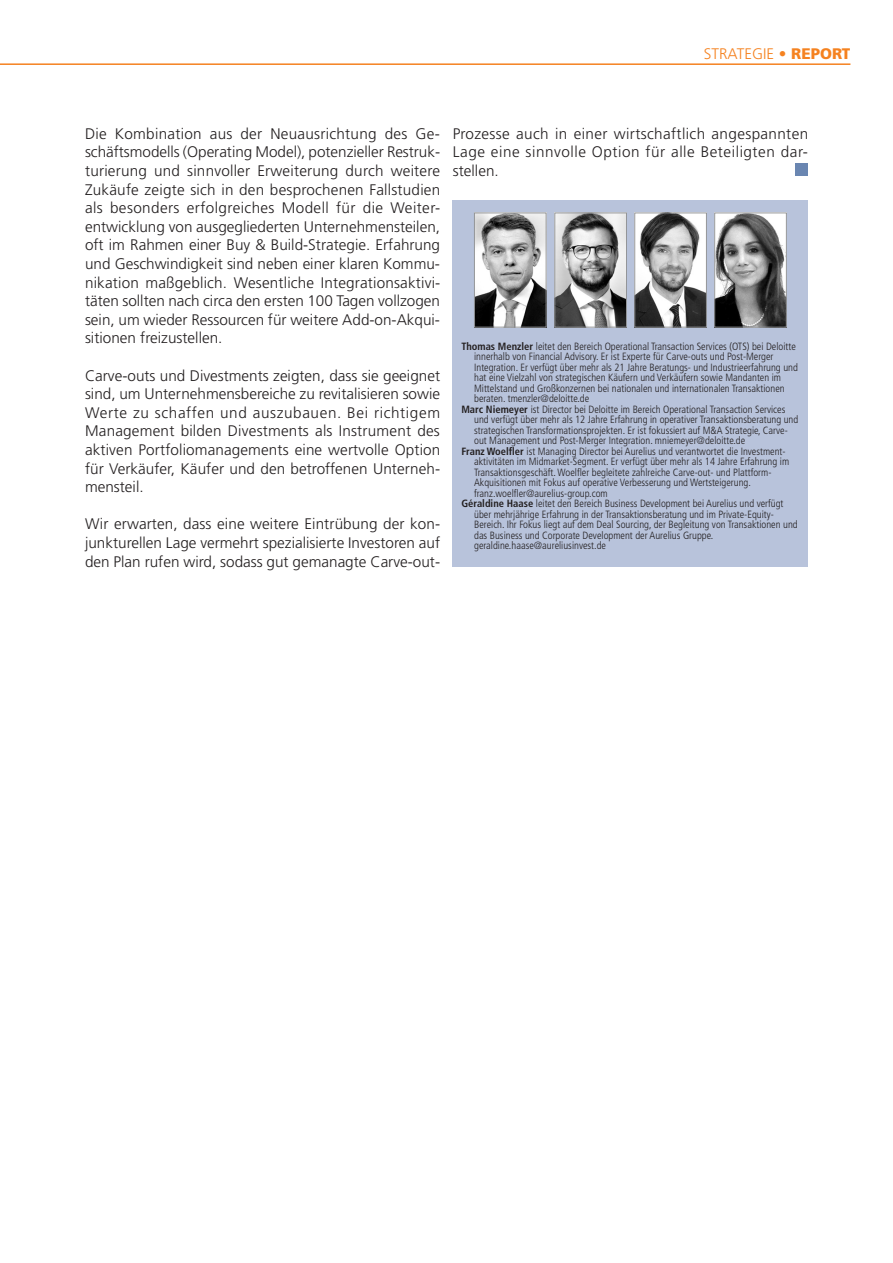
<style>
.page{position:relative;width:893px;height:1263px;background:#fff}
.page>*{position:absolute;margin:0;border:0;box-sizing:border-box;transform-origin:0 0}
.t1{font:300 15.3px/18.6px "Frutiger";color:#231f20;text-align:justify}
.t2{font:300 15.3px "Frutiger";color:#f58220}
.ArtAutorenkasten{font:300 condensed 10.5px/10.5px "Frutiger";color:#231f20}
.s1{font-weight:900}
.s2{font-weight:700}
</style>
<div class="page">
<div style="left:795px;top:163px;width:13px;height:13px;background:#6a86b1"></div>
<hr style="left:0;top:63px;width:850px;height:2px;background:#f58220">
<div style="left:453px;top:200px;width:355px;height:366px;background:#b8c3db"></div>
<img style="left:476px;top:215px;width:68px;height:110px">
<div style="left:474px;top:213px;width:72px;height:114px;border:1px solid #939598"></div>
<img style="left:556px;top:215px;width:69px;height:110px">
<div style="left:554px;top:213px;width:73px;height:114px;border:1px solid #939598"></div>
<img style="left:636px;top:215px;width:69px;height:110px">
<div style="left:634px;top:213px;width:73px;height:114px;border:1px solid #939598"></div>
<img style="left:716px;top:215px;width:69px;height:110px">
<div style="left:714px;top:213px;width:73px;height:114px;border:1px solid #939598"></div>
<p class="t2" style="left:704px;top:45px;width:148px">STRATEGIE <span class="s1">• REPORT</span></p>
<p class="t1" style="left:85px;top:124px;width:357px">Die Kombination aus der Neuausrichtung des Ge&shy;schäftsmodells (Operating Model), potenzieller Restruk&shy;turierung und sinnvoller Erweiterung durch weitere Zukäufe zeigte sich in den besprochenen Fallstudien als besonders erfolgreiches Modell für die Weiter&shy;entwicklung von ausgegliederten Unternehmensteilen, oft im Rahmen einer Buy &amp; Build-Strategie. Erfahrung und Geschwindigkeit sind neben einer klaren Kommu&shy;nikation maßgeblich. Wesentliche Integrationsaktivi&shy;täten sollten nach circa den ersten 100 Tagen vollzogen sein, um wieder Ressourcen für weitere Add-on-Akqui&shy;sitionen freizustellen.</p>
<p class="t1" style="left:85px;top:366px;width:357px">Carve-outs und Divestments zeigten, dass sie geeignet sind, um Unternehmensbereiche zu revitalisieren sowie Werte zu schaffen und auszubauen. Bei richtigem Management bilden Divestments als Instrument des aktiven Portfoliomanagements eine wertvolle Option für Verkäufer, Käufer und den betroffenen Unterneh&shy;mensteil.</p>
<p class="t1" style="left:85px;top:515px;width:357px">Wir erwarten, dass eine weitere Eintrübung der kon&shy;junkturellen Lage vermehrt spezialisierte Investoren auf den Plan rufen wird, sodass gut gemanagte Carve-out-</p>
<p class="t1" style="left:453px;top:124px;width:357px">Prozesse auch in einer wirtschaftlich angespannten Lage eine sinnvolle Option für alle Beteiligten dar&shy;stellen.</p>
<p class="ArtAutorenkasten" style="left:474px;top:341px;width:325px;text-indent:-13px"><span class="s2">Thomas Menzler</span> leitet den Bereich Operational Transaction Services (OTS) bei Deloitte innerhalb von Financial Advisory. Er ist Experte für Carve-outs und Post-Merger Integration. Er verfügt über mehr als 21 Jahre Beratungs- und Industrieerfahrung und hat eine Vielzahl von strategischen Käufern und Verkäufern sowie Mandanten im Mittelstand und Großkonzernen bei nationalen und internationalen Transaktionen beraten. tmenzler@deloitte.de</p>
<p class="ArtAutorenkasten" style="left:474px;top:404px;width:326px;text-indent:-13px"><span class="s2">Marc Niemeyer</span> ist Director bei Deloitte im Bereich Operational Transaction Services und verfügt über mehr als 12 Jahre Erfahrung in operativer Transaktionsberatung und strategischen Transformationsprojekten. Er ist fokussiert auf M&amp;A Strategie, Carve&shy;out Management und Post-Merger Integration. mniemeyer@deloitte.de</p>
<p class="ArtAutorenkasten" style="left:474px;top:446px;width:317px;text-indent:-13px"><span class="s2">Franz Woelfler</span> ist Managing Director bei Aurelius und verantwortet die Investment&shy;aktivitäten im Midmarket-Segment. Er verfügt über mehr als 14 Jahre Erfahrung im Transaktionsgeschäft. Woelfler begleitete zahlreiche Carve-out- und Plattform-Akquisitionen mit Fokus auf operative Verbesserung und Wertsteigerung. franz.woelfler@aurelius-group.com</p>
<p class="ArtAutorenkasten" style="left:474px;top:498px;width:325px;text-indent:-13px"><span class="s2">Géraldine Haase</span> leitet den Bereich Business Development bei Aurelius und verfügt über mehrjährige Erfahrung in der Transaktionsberatung und im Private-Equity-Bereich. Ihr Fokus liegt auf dem Deal Sourcing, der Begleitung von Transaktionen und das Business und Corporate Development der Aurelius Gruppe. geraldine.haase@aureliusinvest.de</p>
</div>
